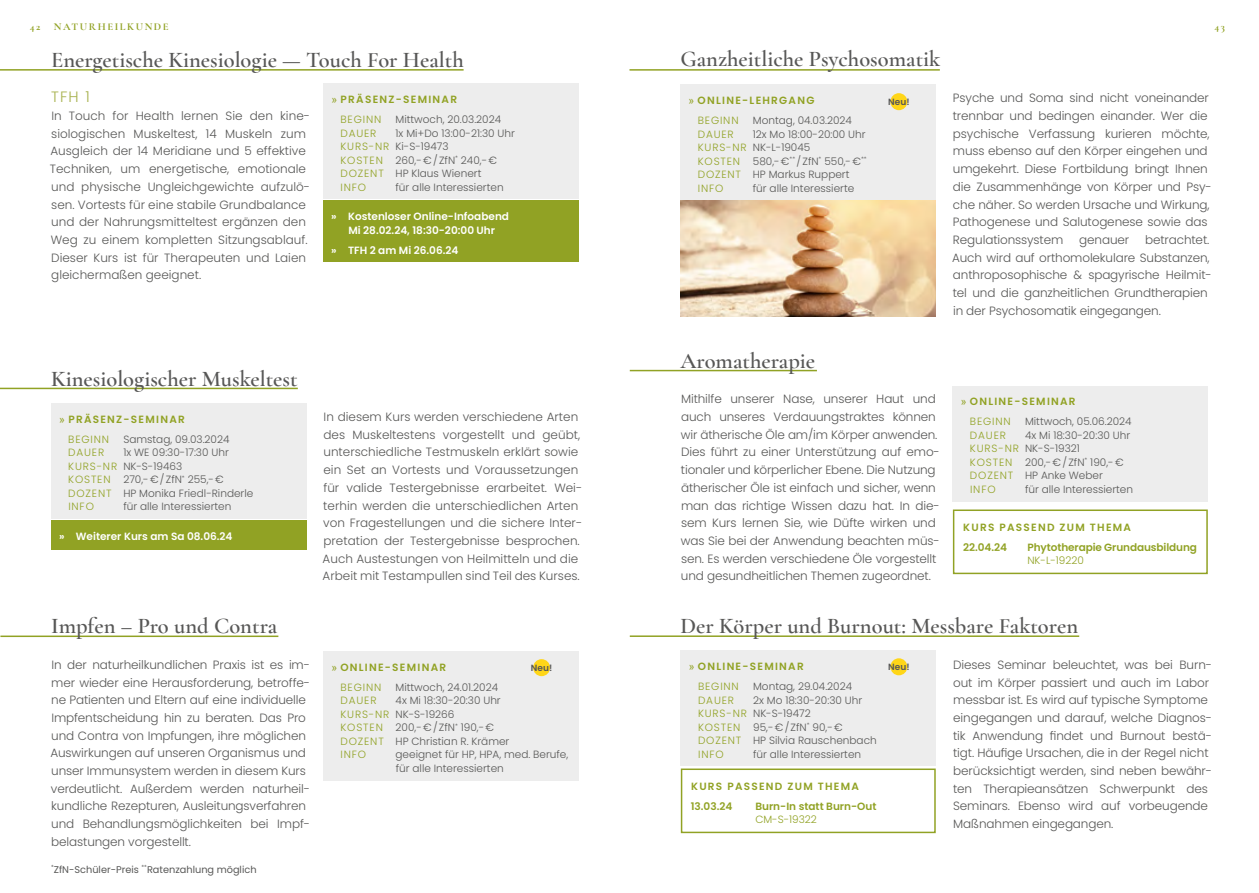
<style>
.page{position:relative;width:1259px;height:893px;background:#fff}
.page>*{position:absolute;margin:0;border:0;box-sizing:border-box;transform-origin:0 0}
.t1{font:600 22.5px "Cormorant Garamond";color:#575756}
.t2{font:300 15px "Poppins";color:#a8b24f}
.t3{font:300 12px/17.7px "Poppins";letter-spacing:-.01em;color:#575756}
.t4{font:300 10.5px/13.5px "Poppins";color:#575756}
.t5{font:600 10.5px/20.1px "Poppins";letter-spacing:.12em;color:#91a224}
.t6{font:600 10.5px/13.5px "Poppins";color:#fff;text-align:center}
.t7{font:300 10.5px "Poppins";letter-spacing:.08em;color:#91a224}
.t8{font:600 10.5px "Poppins";letter-spacing:-.01em;color:#91a224}
.t9{font:600 10.5px "Poppins";color:#91a224}
.t10{font:700 10.5px "Cormorant Garamond";letter-spacing:.15em;color:#91a224}
.t11{font:9.75px "Poppins";color:#575756}
.t12{font:600 9px "Poppins";color:#575756}
.s1{font-family:"Arial";font-weight:400}
.s2{font-weight:300}
.s3{color:#91a224}
</style>
<div class="page">
<hr style="left:0;top:69px;width:463px;height:2px;background:#91a224">
<div style="left:323px;top:84px;width:255px;height:115px;background:#ededed"></div>
<hr style="left:0;top:388px;width:298px;height:1px;background:#91a224">
<div style="left:51px;top:403px;width:255px;height:116px;background:#ededed"></div>
<div style="left:51px;top:520px;width:255px;height:30px;background:#91a224"></div>
<hr style="left:629px;top:69px;width:311px;height:2px;background:#91a224">
<div style="left:680px;top:85px;width:255px;height:116px;background:#ededed"></div>
<img style="left:680px;top:200px;width:255px;height:117px">
<hr style="left:630px;top:370px;width:187px;height:1px;background:#91a224">
<div style="left:952px;top:386px;width:256px;height:115px;background:#ededed"></div>
<hr style="left:0;top:635px;width:278px;height:2px;background:#91a224">
<div style="left:323px;top:651px;width:255px;height:129px;background:#ededed"></div>
<hr style="left:630px;top:635px;width:449px;height:2px;background:#91a224">
<div style="left:681px;top:651px;width:255px;height:115px;background:#ededed"></div>
<div style="left:681px;top:768px;width:254px;height:65px;border:2px solid #91a224"></div>
<div style="left:323px;top:201px;width:255px;height:61px;background:#91a224"></div>
<div style="left:533px;top:659px;width:17px;height:17px;background:#ffd618;border-radius:50%"></div>
<div style="left:890px;top:658px;width:17px;height:17px;background:#ffd618;border-radius:50%"></div>
<div style="left:890px;top:93px;width:17px;height:17px;background:#ffd618;border-radius:50%"></div>
<div style="left:953px;top:509px;width:254px;height:65px;border:2px solid #91a224"></div>
<p class="t10" style="left:30px;top:21px;width:12px">42</p>
<p class="t10" style="left:54px;top:21px;width:116px">NATURHEILKUNDE</p>
<p class="t10" style="left:1214px;top:21px;width:12px">43</p>
<h1 class="t1" style="left:51px;top:46px;width:414px">Energetische Kinesiologie — Touch For Health</h1>
<p class="t2" style="left:51px;top:88px;width:40px">TFH 1</p>
<p class="t3" style="left:50px;top:107px;width:261px">In Touch for Health lernen Sie den kine&shy;siologischen Muskeltest, 14 Muskeln zum Ausgleich der 14 Meridiane und 5 effektive Techniken, um energetische, emotionale und physische Ungleichgewichte aufzulö&shy;sen. Vortests für eine stabile Grundbalance und der Nahrungsmitteltest ergänzen den Weg zu einem kompletten Sitzungsablauf.<br>Dieser Kurs ist für Therapeuten und Laien gleichermaßen geeignet.</p>
<h1 class="t1" style="left:680px;top:45px;width:261px">Ganzheitliche Psychosomatik</h1>
<p class="t5" style="left:698px;top:91px;width:118px;text-indent:-9px"><span class="s1">»</span> ONLINE-LEHRGANG<br><span class="s2">BEGINN</span></p>
<p class="t3" style="left:953px;top:89px;width:260px">Psyche und Soma sind nicht voneinander trennbar und bedingen einander. Wer die psychische Verfassung kurieren möchte, muss ebenso auf den Körper eingehen und umgekehrt. Diese Fortbildung bringt Ihnen die Zusammenhänge von Körper und Psy&shy;che näher. So werden Ursache und Wirkung, Pathogenese und Salutogenese sowie das Regulationssystem</p>
<p class="t5" style="left:340px;top:89px;width:118px;text-indent:-9px"><span class="s1">»</span> PRÄSENZ-SEMINAR<br><span class="s2">BEGINN</span></p>
<p class="t12" style="left:888px;top:96px;width:23px">Neu!</p>
<p class="t4" style="left:395px;top:113px;width:107px">Mittwoch, 20.03.2024</p>
<p class="t4" style="left:753px;top:114px;width:101px">Montag, 04.03.2024</p>
<p class="t4" style="left:340px;top:126px;width:176px;text-indent:55px">1x Mi+Do 13:00-21:30 Uhr<br><span class="s3">KURS-NR</span> Ki-S-19473<br><span class="s3">KOSTEN</span> 260,-€/ZfN<sup>*</sup> 240,-€<br><span class="s3">DOZENT</span> HP Klaus Wienert<br><span class="s3">INFO</span></p>
<p class="t7" style="left:340px;top:127px;width:38px">DAUER</p>
<p class="t4" style="left:698px;top:127px;width:170px;text-indent:55px">12x Mo 18:00-20:00 Uhr<br><span class="s3">KURS-NR</span> NK-L-19045<br><span class="s3">KOSTEN</span> 580,-€<sup>**</sup> /ZfN<sup>*</sup> 550,-€<sup>**<br></sup><span class="s3">DOZENT</span> HP Markus Ruppert<br><span class="s3">INFO</span></p>
<p class="t7" style="left:698px;top:128px;width:38px">DAUER</p>
<p class="t4" style="left:395px;top:180px;width:110px">für alle Interessierten</p>
<p class="t4" style="left:753px;top:181px;width:103px">für alle Interessierte</p>
<p class="t6" style="left:331px;top:210px;width:179px">» Kostenloser Online-Infoabend<br>Mi 28.02.24, 18:30-20:00 Uhr</p>
<p class="t6" style="left:331px;top:243px;width:129px">» TFH 2 am Mi 26.06.24</p>
<p class="t3" style="left:952px;top:231px;width:261px;text-indent:193px">betrachtet.<br>Auch wird auf orthomolekulare Substanzen, anthroposophische &amp; spagyrische Heilmit&shy;tel und die ganzheitlichen Grundtherapien in der Psychosomatik eingegangen.</p>
<p class="t3" style="left:1079px;top:231px;width:51px">genauer</p>
<h1 class="t1" style="left:51px;top:364px;width:248px">Kinesiologischer Muskeltest</h1>
<p class="t5" style="left:68px;top:409px;width:118px;text-indent:-9px"><span class="s1">»</span> PRÄSENZ-SEMINAR<br><span class="s2">BEGINN</span></p>
<p class="t4" style="left:123px;top:433px;width:108px">Samstag, 09.03.2024</p>
<p class="t4" style="left:68px;top:446px;width:187px;text-indent:55px">1x WE 09:30-17:30 Uhr<br><span class="s3">KURS-NR</span> NK-S-19463<br><span class="s3">KOSTEN</span> 270,-€/ZfN<sup>*</sup> 255,-€<br><span class="s3">DOZENT</span> HP Monika Friedl-Rinderle<br><span class="s3">INFO</span></p>
<p class="t7" style="left:68px;top:447px;width:38px">DAUER</p>
<p class="t4" style="left:123px;top:500px;width:110px">für alle Interessierten</p>
<p class="t6" style="left:59px;top:530px;width:175px">» Weiterer Kurs am Sa 08.06.24</p>
<h1 class="t1" style="left:51px;top:612px;width:228px">Impfen – Pro und Contra</h1>
<p class="t3" style="left:50px;top:656px;width:261px">In der naturheilkundlichen Praxis ist es im&shy;mer wieder eine Herausforderung, betroffe&shy;ne Patienten und Eltern auf eine individuelle Impfentscheidung hin zu beraten. Das Pro und Contra von Impfungen, ihre möglichen Auswirkungen auf unseren Organismus und unser Immunsystem werden in diesem Kurs verdeutlicht. Außerdem werden naturheil&shy;kundliche Rezepturen, Ausleitungsverfahren und Behandlungsmöglichkeiten bei Impf&shy;belastungen vorgestellt.</p>
<p class="t11" style="left:51px;top:863px;width:207px"><sup>*</sup>ZfN-Schüler-Preis <sup>**</sup>Ratenzahlung möglich</p>
<p class="t3" style="left:323px;top:408px;width:261px">In diesem Kurs werden verschiedene Arten des Muskeltestens vorgestellt und geübt, unterschiedliche Testmuskeln erklärt sowie ein Set an Vortests und Voraussetzungen für valide Testergebnisse erarbeitet. Wei&shy;terhin werden die unterschiedlichen Arten von Fragestellungen und die sichere Inter&shy;pretation der Testergebnisse besprochen.<br>Auch Austestungen von Heilmitteln und die Arbeit mit Testampullen sind Teil des Kurses.</p>
<h1 class="t1" style="left:680px;top:347px;width:136px">Aromatherapie</h1>
<p class="t3" style="left:681px;top:390px;width:260px">Mithilfe unserer Nase, unserer Haut und auch unseres Verdauungstraktes können wir ätherische Öle am/im Körper anwenden.<br>Dies führt zu einer Unterstützung auf emo&shy;tionaler und körperlicher Ebene. Die Nutzung ätherischer Öle ist einfach und sicher, wenn man das richtige Wissen dazu hat. In die&shy;sem Kurs lernen Sie, wie Düfte wirken und was Sie bei der Anwendung beachten müs&shy;sen. Es werden verschiedene Öle vorgestellt und gesundheitlichen Themen zugeordnet.</p>
<p class="t5" style="left:970px;top:392px;width:107px;text-indent:-9px"><span class="s1">»</span> ONLINE-SEMINAR<br><span class="s2">BEGINN</span></p>
<p class="t4" style="left:1025px;top:415px;width:108px">Mittwoch, 05.06.2024</p>
<p class="t4" style="left:970px;top:428px;width:162px;text-indent:55px">4x Mi 18:30-20:30 Uhr<br><span class="s3">KURS-NR</span> NK-S-19321<br><span class="s3">KOSTEN</span> 200,-€/ZfN<sup>*</sup> 190,-€<br><span class="s3">DOZENT</span> HP Anke Weber<br><span class="s3">INFO</span></p>
<p class="t7" style="left:970px;top:429px;width:38px">DAUER</p>
<p class="t4" style="left:1025px;top:482px;width:110px">für alle Interessierten</p>
<p class="t5" style="left:963px;top:517px;width:170px">KURS PASSEND ZUM THEMA<br>22.04.24</p>
<p class="t8" style="left:1027px;top:541px;width:171px">Phytotherapie Grundausbildung</p>
<p class="t7" style="left:1027px;top:554px;width:58px">NK-L-19220</p>
<h1 class="t1" style="left:680px;top:612px;width:399px">Der Körper und Burnout: Messbare Faktoren</h1>
<p class="t5" style="left:698px;top:656px;width:107px;text-indent:-9px"><span class="s1">»</span> ONLINE-SEMINAR<br><span class="s2">BEGINN</span></p>
<p class="t3" style="left:953px;top:656px;width:260px">Dieses Seminar beleuchtet, was bei Burn&shy;out im Körper passiert und auch im Labor messbar ist. Es wird auf typische Symptome eingegangen und darauf, welche Diagnos&shy;tik Anwendung findet und Burnout bestä&shy;tigt. Häufige Ursachen, die in der Regel nicht berücksichtigt werden, sind neben bewähr&shy;ten Therapieansätzen Schwerpunkt des Seminars. Ebenso wird auf vorbeugende Maßnahmen eingegangen.</p>
<p class="t5" style="left:340px;top:657px;width:107px;text-indent:-9px"><span class="s1">»</span> ONLINE-SEMINAR<br><span class="s2">BEGINN</span></p>
<p class="t12" style="left:531px;top:662px;width:23px">Neu!</p>
<p class="t12" style="left:888px;top:661px;width:23px">Neu!</p>
<p class="t4" style="left:753px;top:680px;width:101px">Montag, 29.04.2024</p>
<p class="t4" style="left:395px;top:680px;width:104px">Mittwoch, 24.01.2024</p>
<p class="t4" style="left:698px;top:693px;width:180px;text-indent:55px">2x Mo 18:30-20:30 Uhr<br><span class="s3">KURS-NR</span> NK-S-19472<br><span class="s3">KOSTEN</span> 95,-€/ZfN<sup>*</sup> 90,-€<br><span class="s3">DOZENT</span> HP Silvia Rauschenbach<br><span class="s3">INFO</span></p>
<p class="t4" style="left:340px;top:694px;width:170px;text-indent:55px">4x Mi 18:30-20:30 Uhr<br><span class="s3">KURS-NR</span> NK-S-19266<br><span class="s3">KOSTEN</span> 200,-€/ZfN<sup>*</sup> 190,-€<br><span class="s3">DOZENT</span> HP Christian R. Krämer<br><span class="s3">INFO</span></p>
<p class="t7" style="left:698px;top:694px;width:38px">DAUER</p>
<p class="t7" style="left:340px;top:694px;width:38px">DAUER</p>
<p class="t4" style="left:753px;top:747px;width:110px">für alle Interessierten</p>
<p class="t5" style="left:691px;top:776px;width:170px">KURS PASSEND ZUM THEMA<br>13.03.24</p>
<p class="t4" style="left:395px;top:748px;width:174px">geeignet für HP, HPA, med. Berufe, für alle Interessierten</p>
<p class="t9" style="left:755px;top:800px;width:123px">Burn-In statt Burn-Out</p>
<p class="t7" style="left:755px;top:813px;width:63px">CM-S-19322</p>
</div>
